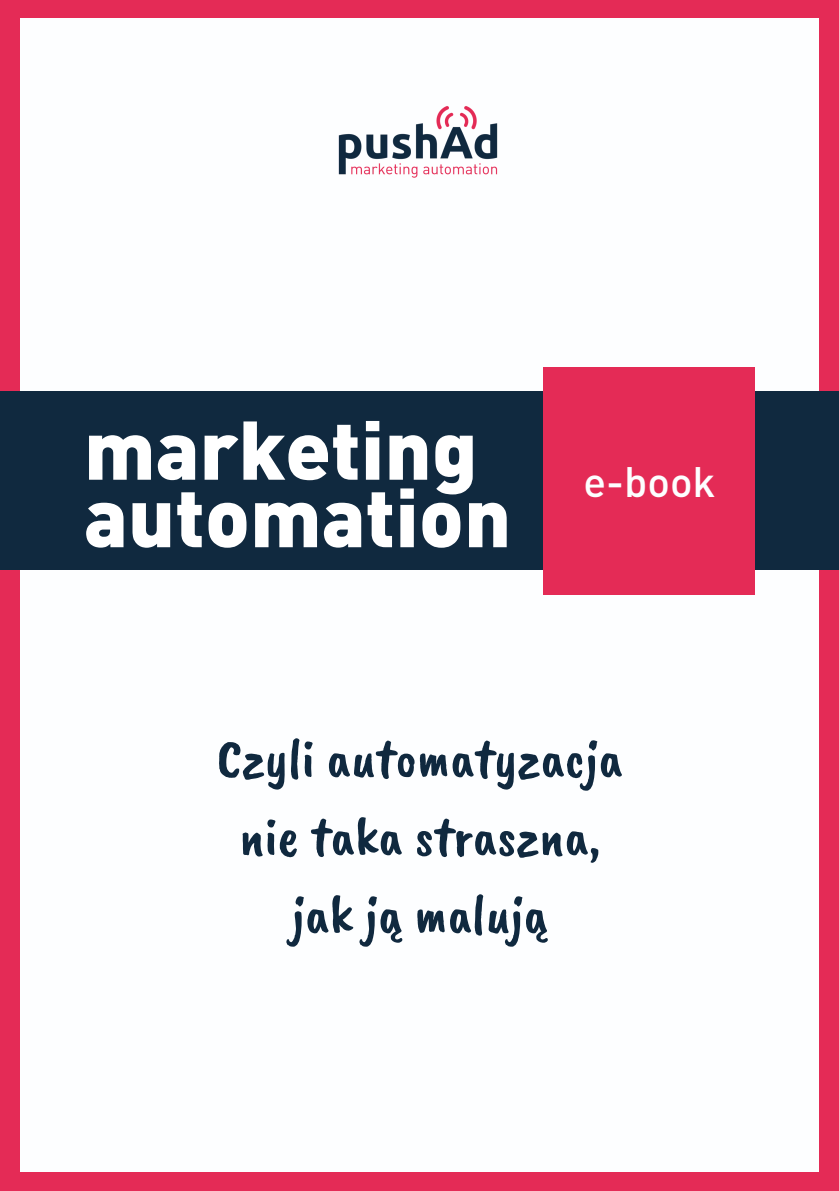
<style>
.page{position:relative;width:839px;height:1191px;background:#fff}
.page>*{position:absolute;margin:0;border:0;box-sizing:border-box;transform-origin:0 0}
.t1{font:900 81.8px "DIN Pro";color:#fff}
.t2{font:56.4px/78px "Caveat Brush";color:#10293f;text-align:center}
.t3{font:500 42px "DIN Pro";color:#fdfeff}
</style>
<div class="page">
<div style="left:0;top:0;width:838px;height:1191px;background:#e42b56"></div>
<div style="left:21px;top:18px;width:798px;height:1154px;background:#fdfeff"></div>
<div style="left:0;top:392px;width:838px;height:178px;background:#10293f"></div>
<img style="left:338px;top:106px;width:160px;height:72px">
<div style="left:543px;top:367px;width:212px;height:228px;background:#e42b56"></div>
<h1 class="t1" style="left:84px;top:395px;width:395px">marketing</h1>
<h1 class="t1" style="left:84px;top:462px;width:429px">automation</h1>
<p class="t3" style="left:583px;top:453px;width:134px">e-book</p>
<p class="t2" style="left:217px;top:719px;width:407px">Czyli automatyzacja nie taka straszna, jak ją malują</p>
</div>
